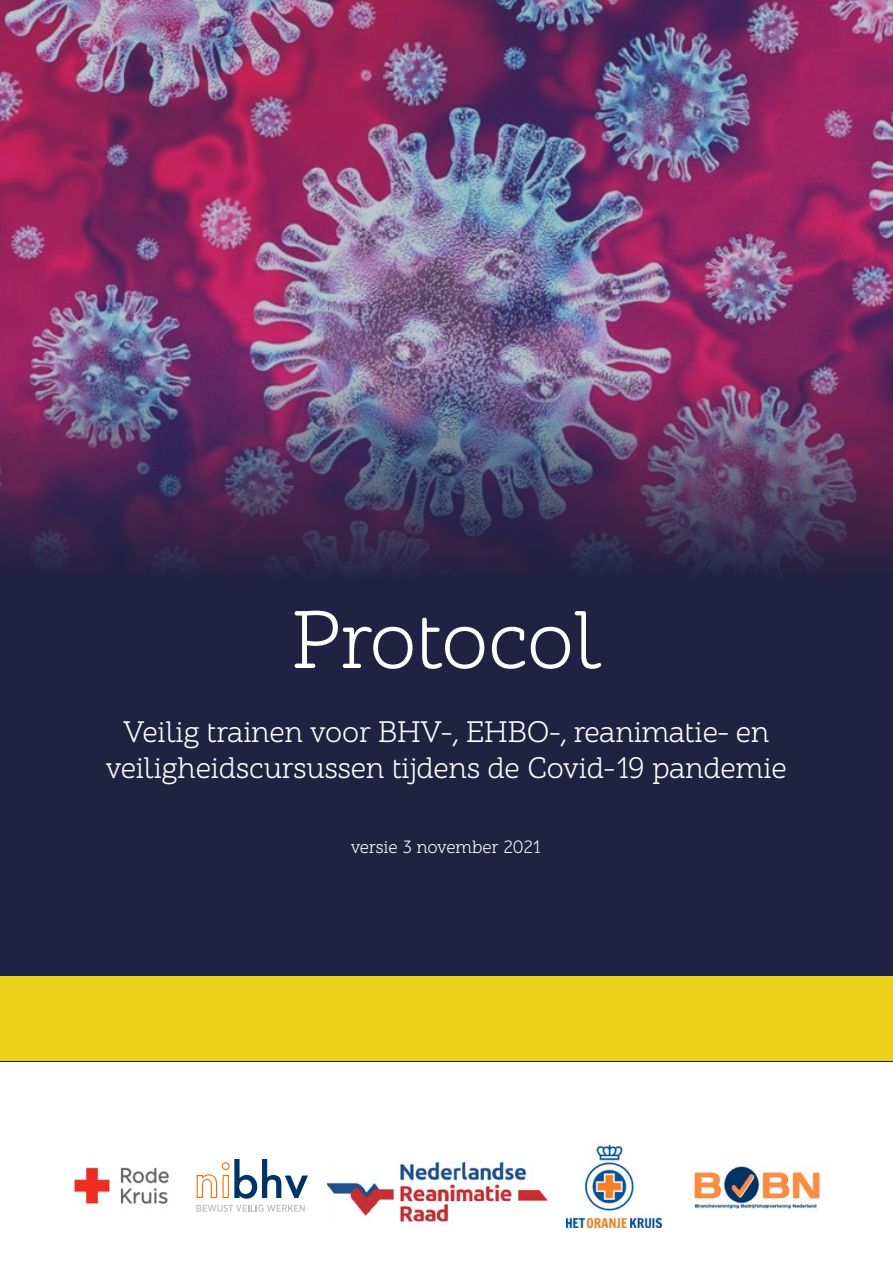
<style>
.page{position:relative;width:893px;height:1263px;background:#fff}
.page>*{position:absolute;margin:0;border:0;box-sizing:border-box;transform-origin:0 0}
.t1{font:82.5px "ALS Schlangeslab";letter-spacing:-.01em;color:#fff}
.t2{font:30px/36px "ALS Schlangeslab";color:#fff;text-align:center}
.t3{font:18px "ALS Schlangeslab";color:#fff}
</style>
<div class="page">
<div style="left:0;top:0;width:893px;height:1061px;background:#212141"></div>
<img style="left:0;top:0;width:893px;height:568px">
<div style="left:0;top:977px;width:893px;height:84px;background:#ecd21c"></div>
<svg style="left:197px;top:1159px;width:111px;height:40px"></svg>
<svg style="left:197px;top:1205px;width:108px;height:7px"></svg>
<img style="left:691px;top:1165px;width:130px;height:46px">
<img style="left:327px;top:1163px;width:221px;height:61px">
<img style="left:567px;top:1143px;width:94px;height:84px">
<img style="left:74px;top:1167px;width:95px;height:37px">
<h1 class="t1" style="left:292px;top:593px;width:311px">Protocol</h1>
<p class="t2" style="left:106px;top:715px;width:682px">Veilig trainen voor BHV-, EHBO-, reanimatie- en veiligheidscursussen tijdens de Covid-19 pandemie</p>
<p class="t3" style="left:351px;top:836px;width:192px">versie 3 november 2021</p>
</div>
